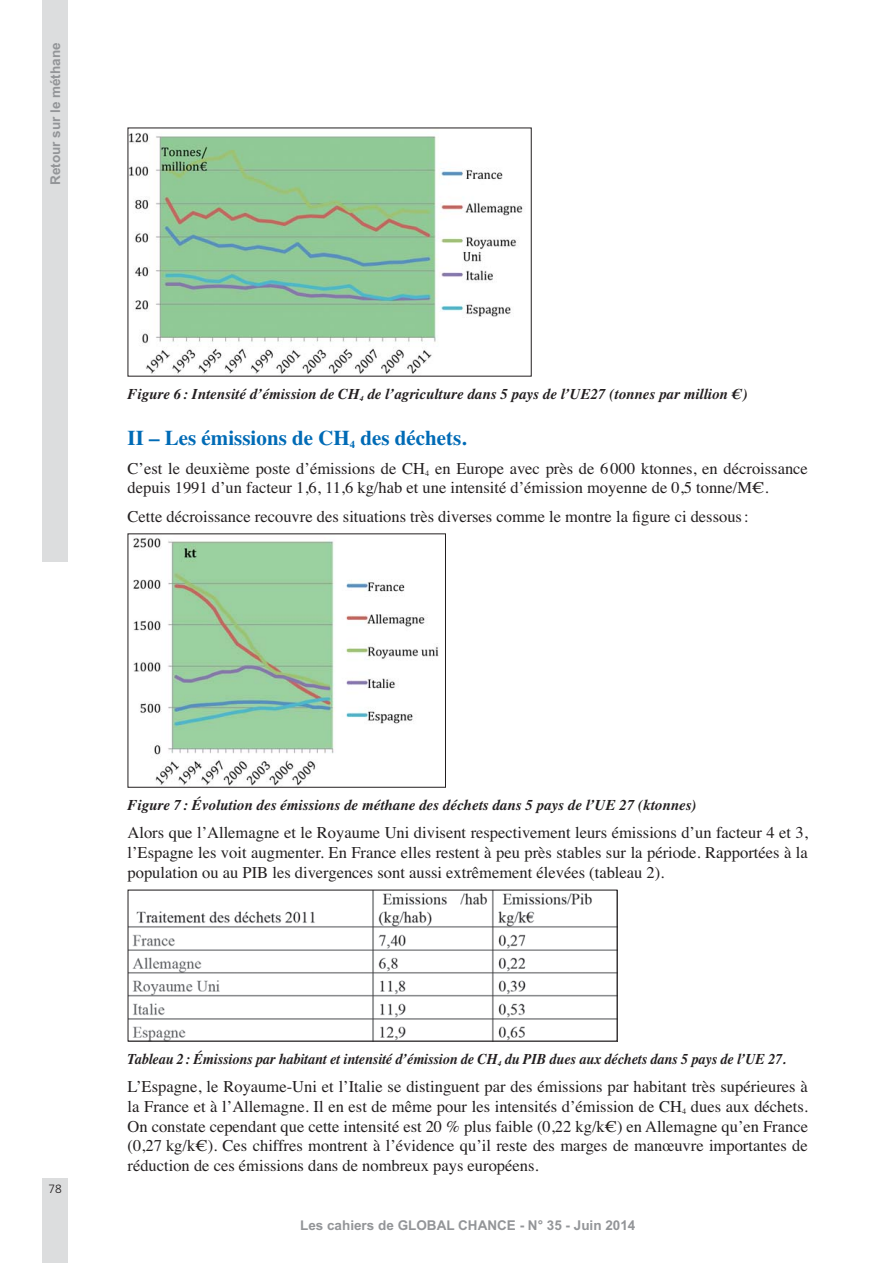
<style>
.page{position:relative;width:893px;height:1263px;background:#fff}
.page>*{position:absolute;margin:0;border:0;box-sizing:border-box;transform-origin:0 0}
.t1{font:700 21px "Times";color:#006bb6}
.t2{font:16.5px/19.8px "Times";color:#231f20;text-align:justify}
.t3{font:italic 700 15px "Times";color:#231f20}
.t4{font:italic 700 15px "Times";color:#231f20;scale:.95 1}
.t5{font:700 13.5px "Arial";color:#939598}
.t6{font:300 12px "Frutiger";color:#231f20}
</style>
<div class="page">
<div style="left:43px;top:1178px;width:25px;height:85px;background:#dcddde"></div>
<div style="left:43px;top:0;width:25px;height:561px;background:#dcddde"></div>
<img style="left:130px;top:132px;width:393px;height:242px">
<img style="left:133px;top:538px;width:306px;height:248px">
<div style="left:128px;top:533px;width:318px;height:255px;border:1px solid #231f20"></div>
<img style="left:130px;top:891px;width:485px;height:148px">
<p class="t5" style="left:48px;top:185px;width:144px;rotate:-90deg">Retour sur le méthane</p>
<p class="t3" style="left:128px;top:388px;width:622px">Figure 6 : Intensité d’émission de CH<sub>4</sub> de l’agriculture dans 5 pays de l’UE27 (tonnes par million €)</p>
<p class="t1" style="left:128px;top:431px;width:340px">II – Les émissions de CH<sub>4</sub> des déchets.</p>
<p class="t2" style="left:128px;top:460px;width:682px">C’est le deuxième poste d’émissions de CH<sub>4</sub> en Europe avec près de 6 000 ktonnes, en décroissance depuis 1991 d’un facteur 1,6, 11,6 kg/hab et une intensité d’émission moyenne de 0,5 tonne/M€.</p>
<p class="t2" style="left:128px;top:508px;width:623px">Cette décroissance recouvre des situations très diverses comme le montre la figure ci dessous :</p>
<p class="t3" style="left:128px;top:799px;width:570px">Figure 7 : Évolution des émissions de méthane des déchets dans 5 pays de l’UE 27 (ktonnes)</p>
<p class="t2" style="left:128px;top:824px;width:682px">Alors que l’Allemagne et le Royaume Uni divisent respectivement leurs émissions d’un facteur 4 et 3, l’Espagne les voit augmenter. En France elles restent à peu près stables sur la période. Rapportées à la population ou au PIB les divergences sont aussi extrêmement élevées (tableau 2).</p>
<p class="t6" style="left:49px;top:1184px;width:15px">78</p>
<p class="t4" style="left:128px;top:1053px;width:694px">Tableau 2 : Émissions par habitant et intensité d’émission de CH<sub>4</sub> du PIB dues aux déchets dans 5 pays de l’UE 27.</p>
<p class="t2" style="left:128px;top:1078px;width:682px">L’Espagne, le Royaume-Uni et l’Italie se distinguent par des émissions par habitant très supérieures à la France et à l’Allemagne. Il en est de même pour les intensités d’émission de CH<sub>4</sub> dues aux déchets.<br>On constate cependant que cette intensité est 20 % plus faible (0,22 kg/k€) en Allemagne qu’en France (0,27 kg/k€). Ces chiffres montrent à l’évidence qu’il reste des marges de manœuvre importantes de réduction de ces émissions dans de nombreux pays européens.</p>
<p class="t5" style="left:300px;top:1218px;width:337px">Les cahiers de GLOBAL CHANCE - N° 35 - Juin 2014</p>
</div>
